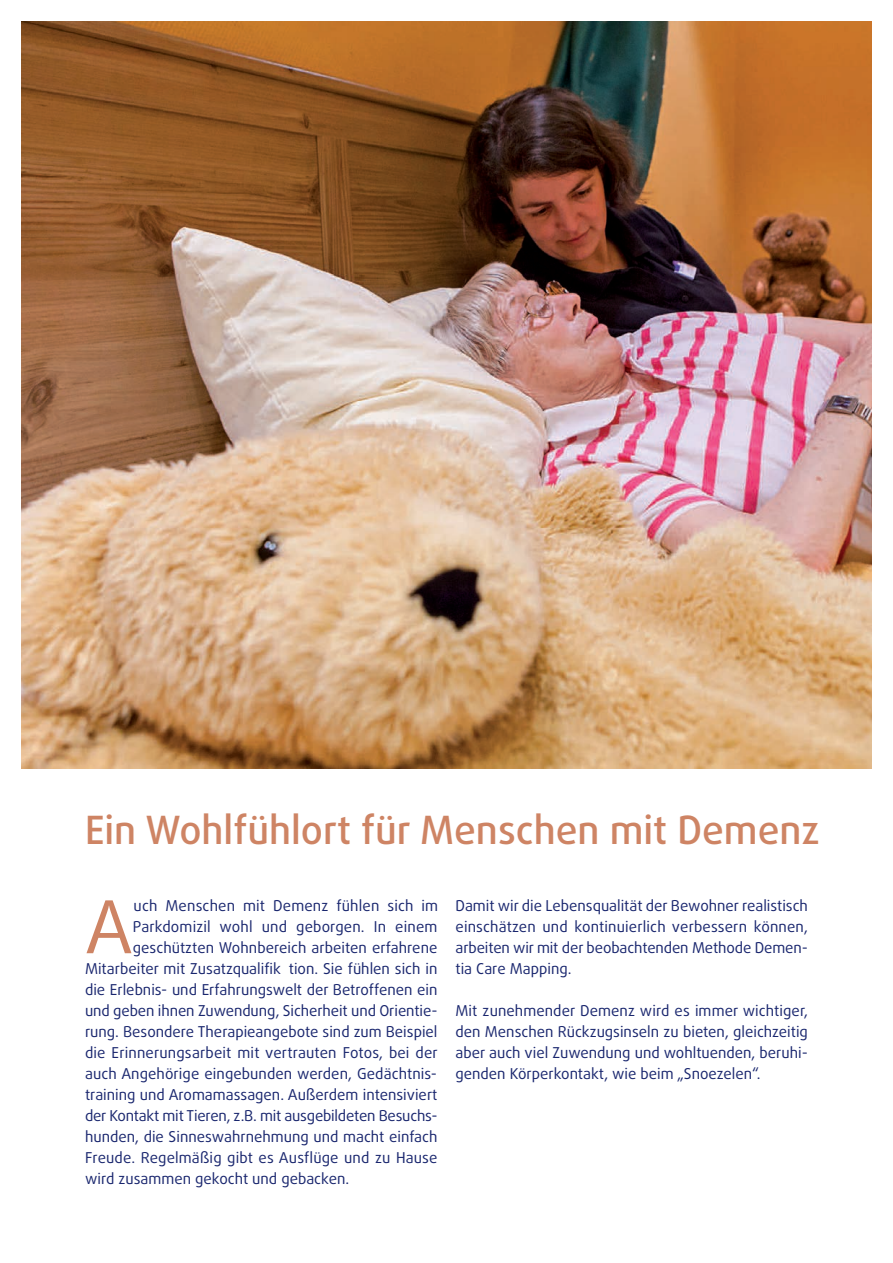
<style>
.page{position:relative;width:893px;height:1263px;background:#fff}
.page>*{position:absolute;margin:0;border:0;box-sizing:border-box;transform-origin:0 0}
.t1{font:73.05px "Daxline OT";color:#ce8464}
.t2{font:500 39px "Daxline OT";color:#ce8464}
.t3{font:15px/21px "Daxline OT";color:#19266e;text-align:justify}
</style>
<div class="page">
<img style="left:21px;top:21px;width:851px;height:747px">
<h2 class="t2" style="left:85px;top:813px;width:736px">Ein Wohlfühlort für Menschen mit Demenz</h2>
<h1 class="t1" style="left:85px;top:879px;width:49px">A</h1>
<p class="t3" style="left:134px;top:895px;width:306px">uch Menschen mit Demenz fühlen sich im</p>
<p class="t3" style="left:133px;top:916px;width:306px">Parkdomizil wohl und geborgen. In einem</p>
<p class="t3" style="left:133px;top:937px;width:306px">geschützten Wohnbereich arbeiten erfahrene</p>
<p class="t3" style="left:85px;top:958px;width:354px">Mitarbeiter mit Zusatzqualifik tion. Sie fühlen sich in</p>
<p class="t3" style="left:85px;top:979px;width:354px">die Erlebnis- und Erfahrungswelt der Betroffenen ein</p>
<p class="t3" style="left:85px;top:1000px;width:354px">und geben ihnen Zuwendung, Sicherheit und Orientie-</p>
<p class="t3" style="left:85px;top:1021px;width:354px">rung. Besondere Therapieangebote sind zum Beispiel</p>
<p class="t3" style="left:85px;top:1042px;width:354px">die Erinnerungsarbeit mit vertrauten Fotos, bei der</p>
<p class="t3" style="left:85px;top:1063px;width:353px">auch Angehörige eingebunden werden, Gedächtnis-</p>
<p class="t3" style="left:85px;top:1084px;width:354px">training und Aromamassagen. Außerdem intensiviert</p>
<p class="t3" style="left:85px;top:1105px;width:354px">der Kontakt mit Tieren, z.B. mit ausgebildeten Besuchs-</p>
<p class="t3" style="left:85px;top:1126px;width:354px">hunden, die Sinneswahrnehmung und macht einfach</p>
<p class="t3" style="left:85px;top:1147px;width:354px">Freude. Regelmäßig gibt es Ausflüge und zu Hause</p>
<p class="t3" style="left:85px;top:1168px;width:266px">wird zusammen gekocht und gebacken.</p>
<p class="t3" style="left:455px;top:895px;width:354px">Damit wir die Lebensqualität der Bewohner realistisch einschätzen und kontinuierlich verbessern können, arbeiten wir mit der beobachtenden Methode Demen&shy;tia Care Mapping.</p>
<p class="t3" style="left:455px;top:1000px;width:354px">Mit zunehmender Demenz wird es immer wichtiger, den Menschen Rückzugsinseln zu bieten, gleichzeitig aber auch viel Zuwendung und wohltuenden, beruhi&shy;genden Körperkontakt, wie beim „Snoezelen“.</p>
</div>
